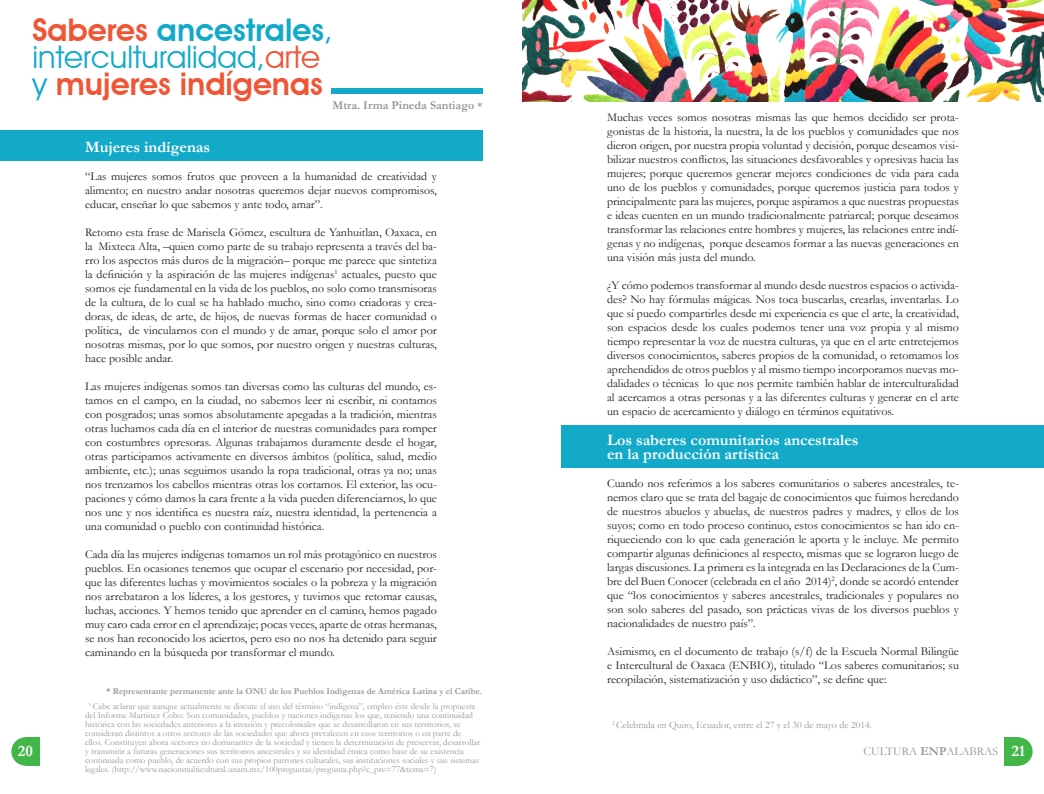
<style>
.page{position:relative;width:1044px;height:794px;background:#fff}
.page>*{position:absolute;margin:0;border:0;box-sizing:border-box;transform-origin:0 0}
.Cabezales{font:600 31.2px/26.6px "Avant Garde IT Cby BT";color:#f05636}
.Subtítulos{font:700 16px "Garamond";color:#fff}
.t1{font:12px/14px "Garamond";color:#231f20;text-align:justify}
.Autores{font:700 12px "Garamond";color:#939598}
.t2{font:12px "Garamond";color:#939598}
.Texto_Referencias{font:10px "Garamond";color:#939598}
.Texto_Referencias-2{font:9px/9px "Garamond";color:#939598}
.Autores_procedencia_-_Izquierda{font:700 9px "Garamond";color:#939598}
.s1{color:#12aac8}
.s2{font-weight:400;color:#12aac8}
.s3{font-weight:400}
.s4{font-size:10px}
.s5{font-weight:700}
</style>
<div class="page">
<div style="left:561px;top:425px;width:482px;height:43px;background:#12aac8"></div>
<img style="left:522px;top:0;width:521px;height:101px">
<div style="left:26px;top:737px;width:14px;height:28px;background:#42b649"></div>
<div style="left:11px;top:737px;width:29px;height:28px;background:#42b649;border-radius:50%"></div>
<div style="left:1003px;top:737px;width:15px;height:28px;background:#42b649"></div>
<div style="left:1003px;top:737px;width:29px;height:28px;background:#42b649;border-radius:50%"></div>
<div style="left:0;top:130px;width:482px;height:31px;background:#12aac8"></div>
<div style="left:331px;top:89px;width:151px;height:5px;background:#12aac8"></div>
<p class="Cabezales" style="left:33px;top:17px;width:302px">Saberes <span class="s1">ancestrales</span><span class="s2">, interculturalidad,</span><span class="s3">arte </span><span class="s2">y</span> mujeres indígenas</p>
<p class="Autores" style="left:332px;top:97px;width:151px">Mtra. Irma Pineda Santiago <span class="s4">*</span></p>
<p class="Subtítulos" style="left:85px;top:136px;width:126px">Mujeres indígenas</p>
<p class="t1" style="left:85px;top:169px;width:353px">“Las mujeres somos frutos que proveen a la humanidad de creatividad y alimento; en nuestro andar nosotras queremos dejar nuevos compromisos, educar, enseñar lo que sabemos y ante todo, amar”.</p>
<p class="t1" style="left:85px;top:225px;width:353px">Retomo esta frase de Marisela Gómez, escultura de Yanhuitlan, Oaxaca, en la Mixteca Alta, –quien como parte de su trabajo representa a través del ba&shy;rro los aspectos más duros de la migración– porque me parece que sintetiza la definición y la aspiración de las mujeres indígenas<sup>1</sup> actuales, puesto que somos eje fundamental en la vida de los pueblos, no solo como transmisoras de la cultura, de lo cual se ha hablado mucho, sino como criadoras y crea&shy;doras, de ideas, de arte, de hijos, de nuevas formas de hacer comunidad o política, de vincularnos con el mundo y de amar, porque solo el amor por nosotras mismas, por lo que somos, por nuestro origen y nuestras culturas, hace posible andar.</p>
<p class="t1" style="left:85px;top:379px;width:353px">Las mujeres indígenas somos tan diversas como las culturas del mundo, es&shy;tamos en el campo, en la ciudad, no sabemos leer ni escribir, ni contamos con posgrados; unas somos absolutamente apegadas a la tradición, mientras otras luchamos cada día en el interior de nuestras comunidades para romper con costumbres opresoras. Algunas trabajamos duramente desde el hogar, otras participamos activamente en diversos ámbitos (política, salud, medio ambiente, etc.); unas seguimos usando la ropa tradicional, otras ya no; unas nos trenzamos los cabellos mientras otras los cortamos. El exterior, las ocu&shy;paciones y cómo damos la cara frente a la vida pueden diferenciarnos, lo que nos une y nos identifica es nuestra raíz, nuestra identidad, la pertenencia a una comunidad o pueblo con continuidad histórica.</p>
<p class="t1" style="left:85px;top:547px;width:353px">Cada día las mujeres indígenas tomamos un rol más protagónico en nuestros pueblos. En ocasiones tenemos que ocupar el escenario por necesidad, por&shy;que las diferentes luchas y movimientos sociales o la pobreza y la migración nos arrebataron a los líderes, a los gestores, y tuvimos que retomar causas, luchas, acciones. Y hemos tenido que aprender en el camino, hemos pagado muy caro cada error en el aprendizaje; pocas veces, aparte de otras hermanas, se nos han reconocido los aciertos, pero eso no nos ha detenido para seguir caminando en la búsqueda por transformar el mundo.</p>
<p class="Autores_procedencia_-_Izquierda" style="left:106px;top:684px;width:377px">* Representante permanente ante la ONU de los Pueblos Indígenas de América Latina y el Caribe.</p>
<p class="t1" style="left:607px;top:110px;width:353px">Muchas veces somos nosotras mismas las que hemos decidido ser prota&shy;gonistas de la historia, la nuestra, la de los pueblos y comunidades que nos dieron origen, por nuestra propia voluntad y decisión, porque deseamos visi&shy;bilizar nuestros conflictos, las situaciones desfavorables y opresivas hacia las mujeres; porque queremos generar mejores condiciones de vida para cada uno de los pueblos y comunidades, porque queremos justicia para todos y principalmente para las mujeres, porque aspiramos a que nuestras propuestas e ideas cuenten en un mundo tradicionalmente patriarcal; porque deseamos transformar las relaciones entre hombres y mujeres, las relaciones entre indí&shy;genas y no indígenas, porque deseamos formar a las nuevas generaciones en una visión más justa del mundo.</p>
<p class="t1" style="left:607px;top:278px;width:353px">¿Y cómo podemos transformar al mundo desde nuestros espacios o activida&shy;des? No hay fórmulas mágicas. Nos toca buscarlas, crearlas, inventarlas. Lo que sí puedo compartirles desde mi experiencia es que el arte, la creatividad, son espacios desde los cuales podemos tener una voz propia y al mismo tiempo representar la voz de nuestra culturas, ya que en el arte entretejemos diversos conocimientos, saberes propios de la comunidad, o retomamos los aprehendidos de otros pueblos y al mismo tiempo incorporamos nuevas mo&shy;dalidades o técnicas lo que nos permite también hablar de interculturalidad al acercamos a otras personas y a las diferentes culturas y generar en el arte un espacio de acercamiento y diálogo en términos equitativos.</p>
<p class="Subtítulos" style="left:607px;top:429px;width:253px">Los saberes comunitarios ancestrales</p>
<p class="Subtítulos" style="left:607px;top:443px;width:173px">en la producción artística</p>
<p class="t1" style="left:607px;top:476px;width:353px">Cuando nos referimos a los saberes comunitarios o saberes ancestrales, te&shy;nemos claro que se trata del bagaje de conocimientos que fuimos heredando de nuestros abuelos y abuelas, de nuestros padres y madres, y ellos de los suyos; como en todo proceso continuo, estos conocimientos se han ido en&shy;riqueciendo con lo que cada generación le aporta y le incluye. Me permito compartir algunas definiciones al respecto, mismas que se lograron luego de largas discusiones. La primera es la integrada en las Declaraciones de la Cum&shy;bre del Buen Conocer (celebrada en el año 2014)<sup>2</sup>, donde se acordó entender que “los conocimientos y saberes ancestrales, tradicionales y populares no son solo saberes del pasado, son prácticas vivas de los diversos pueblos y nacionalidades de nuestro país”.</p>
<p class="t1" style="left:607px;top:644px;width:353px">Asimismo, en el documento de trabajo (s/f) de la Escuela Normal Bilingüe e Intercultural de Oaxaca (ENBIO), titulado “Los saberes comunitarios; su recopilación, sistematización y uso didáctico”, se define que:</p>
<p class="Texto_Referencias-2" style="left:85px;top:701px;width:396px;text-indent:4px"><sup>1</sup> Cabe aclarar que aunque actualmente se discute el uso del término “indígena”, empleo éste desde la propuesta del Informe Martínez Cobo: Son comunidades, pueblos y naciones indígenas los que, teniendo una continuidad histórica con las sociedades anteriores a la invasión y precoloniales que se desarrollaron en sus territorios, se consideran distintos a otros sectores de las sociedades que ahora prevalecen en esos territorios o en parte de ellos. Constituyen ahora sectores no dominantes de la sociedad y tienen la determinación de preservar, desarrollar y transmitir a futuras generaciones sus territorios ancestrales y su identidad étnica como base de su existencia continuada como pueblo, de acuerdo con sus propios patrones culturales, sus instituciones sociales y sus sistemas legales. (http://www.nacionmulticultural.unam.mx/100preguntas/pregunta.php?c_pre=77&amp;tema=7)</p>
<p class="Texto_Referencias" style="left:612px;top:718px;width:261px"><sup>2</sup> Celebrada en Quito, Ecuador, entre el 27 y el 30 de mayo de 2014.</p>
<p class="Subtítulos" style="left:18px;top:740px;width:17px">20</p>
<p class="Subtítulos" style="left:1011px;top:739px;width:15px">21</p>
<p class="t2" style="left:863px;top:743px;width:136px">CULTURA <span class="s5">ENP</span>ALABRAS</p>
</div>
